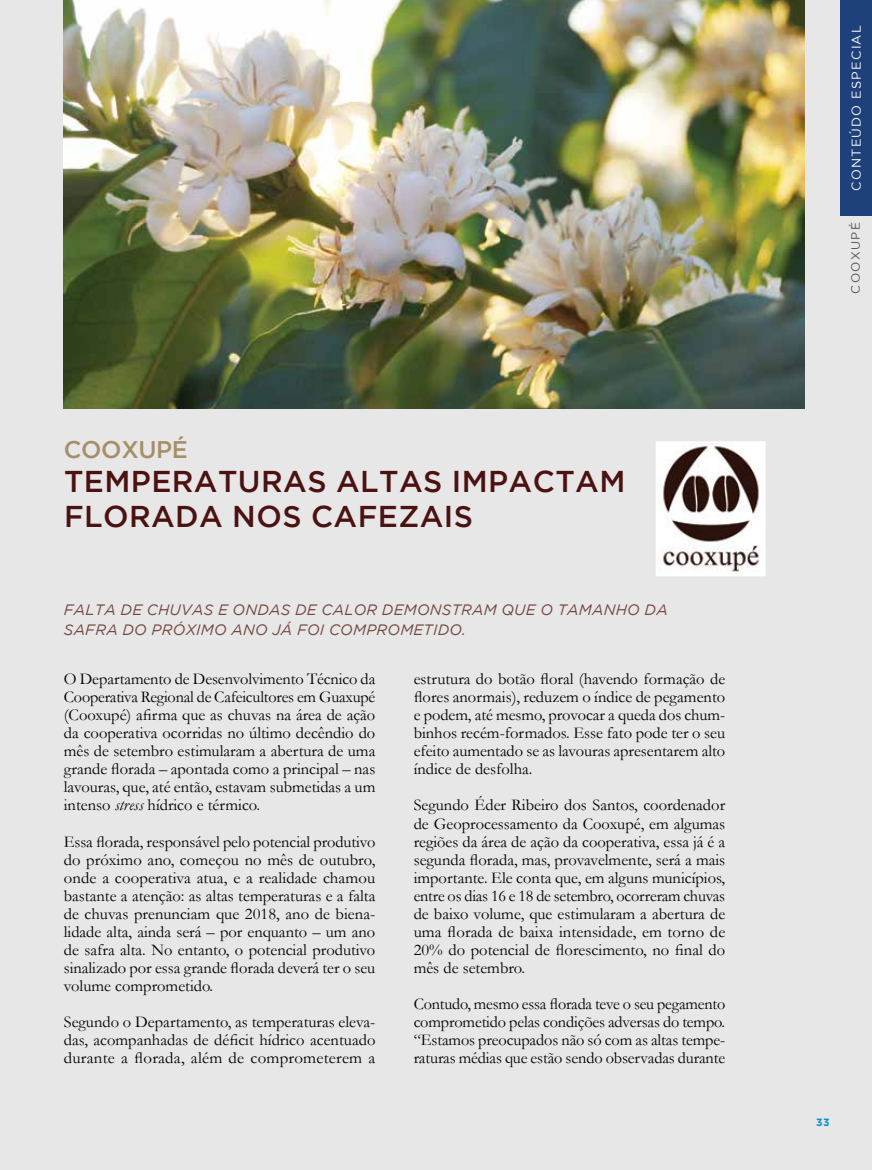
<style>
.page{position:relative;width:872px;height:1170px;background:#fff}
.page>*{position:absolute;margin:0;border:0;box-sizing:border-box;transform-origin:0 0}
.t1{font:500 30px/34.5px "Gotham";letter-spacing:.015em;color:#4b1211}
.t2{font:500 24px "Gotham";letter-spacing:-.015em;color:#a58f68}
.t3{font:16.5px/18px "Garamond";color:#000;text-align:justify}
.t4{font:italic 15px/19.5px "Gotham";letter-spacing:.015em;color:#734740}
.t5{font:12.75px "Gotham";letter-spacing:.095em;color:#fff}
.t6{font:12px "Gotham";letter-spacing:.115em;color:#515254}
.t7{font:700 10.5px "Gotham";color:#0e8ece}
.s1{font-style:italic}
</style>
<div class="page">
<div style="left:0;top:0;width:872px;height:1169px;background:#e7e7e8"></div>
<div style="left:840px;top:0;width:32px;height:216px;background:#1e407b"></div>
<svg style="left:656px;top:441px;width:110px;height:135px;background:#b9b1af"></svg>
<img style="left:64px;top:0;width:740px;height:408px">
<h2 class="t2" style="left:64px;top:435px;width:125px">COOXUPÉ</h2>
<h1 class="t1" style="left:64px;top:464px;width:563px">TEMPERATURAS ALTAS IMPACTAM<br>FLORADA NOS CAFEZAIS</h1>
<p class="t4" style="left:64px;top:600px;width:605px">FALTA DE CHUVAS E ONDAS DE CALOR DEMONSTRAM QUE O TAMANHO DA<br>SAFRA DO PRÓXIMO ANO JÁ FOI COMPROMETIDO.</p>
<p class="t3" style="left:64px;top:670px;width:313px">O Departamento de Desenvolvimento Técnico da Cooperativa Regional de Cafeicultores em Guaxupé (Cooxupé) afirma que as chuvas na área de ação da cooperativa ocorridas no último decêndio do mês de setembro estimularam a abertura de uma grande florada – apontada como a principal – nas lavouras, que, até então, estavam submetidas a um intenso <span class="s1">stress</span> hídrico e térmico.</p>
<p class="t3" style="left:64px;top:832px;width:313px">Essa florada, responsável pelo potencial produtivo do próximo ano, começou no mês de outubro, onde a cooperativa atua, e a realidade chamou bastante a atenção: as altas temperaturas e a falta de chuvas prenunciam que 2018, ano de biena&shy;lidade alta, ainda será – por enquanto – um ano de safra alta. No entanto, o potencial produtivo sinalizado por essa grande florada deverá ter o seu volume comprometido.</p>
<p class="t3" style="left:64px;top:1012px;width:313px">Segundo o Departamento, as temperaturas eleva&shy;das, acompanhadas de déficit hídrico acentuado durante a florada, além de comprometerem a</p>
<p class="t3" style="left:414px;top:670px;width:313px">estrutura do botão floral (havendo formação de flores anormais), reduzem o índice de pegamento e podem, até mesmo, provocar a queda dos chum&shy;binhos recém-formados. Esse fato pode ter o seu efeito aumentado se as lavouras apresentarem alto índice de desfolha.</p>
<p class="t3" style="left:414px;top:796px;width:313px">Segundo Éder Ribeiro dos Santos, coordenador de Geoprocessamento da Cooxupé, em algumas regiões da área de ação da cooperativa, essa já é a segunda florada, mas, provavelmente, será a mais importante. Ele conta que, em alguns municípios, entre os dias 16 e 18 de setembro, ocorreram chuvas de baixo volume, que estimularam a abertura de uma florada de baixa intensidade, em torno de 20% do potencial de florescimento, no final do mês de setembro.</p>
<p class="t3" style="left:414px;top:994px;width:313px">Contudo, mesmo essa florada teve o seu pegamento comprometido pelas condições adversas do tempo. “Estamos preocupados não só com as altas tempe&shy;raturas médias que estão sendo observadas durante</p>
<p class="t5" style="left:849px;top:191px;width:167px;rotate:-90deg">CONTEÚDO ESPECIAL</p>
<p class="t6" style="left:849px;top:293px;width:73px;rotate:-90deg">COOXUPÉ</p>
<p class="t7" style="left:816px;top:1116px;width:15px">33</p>
</div>
